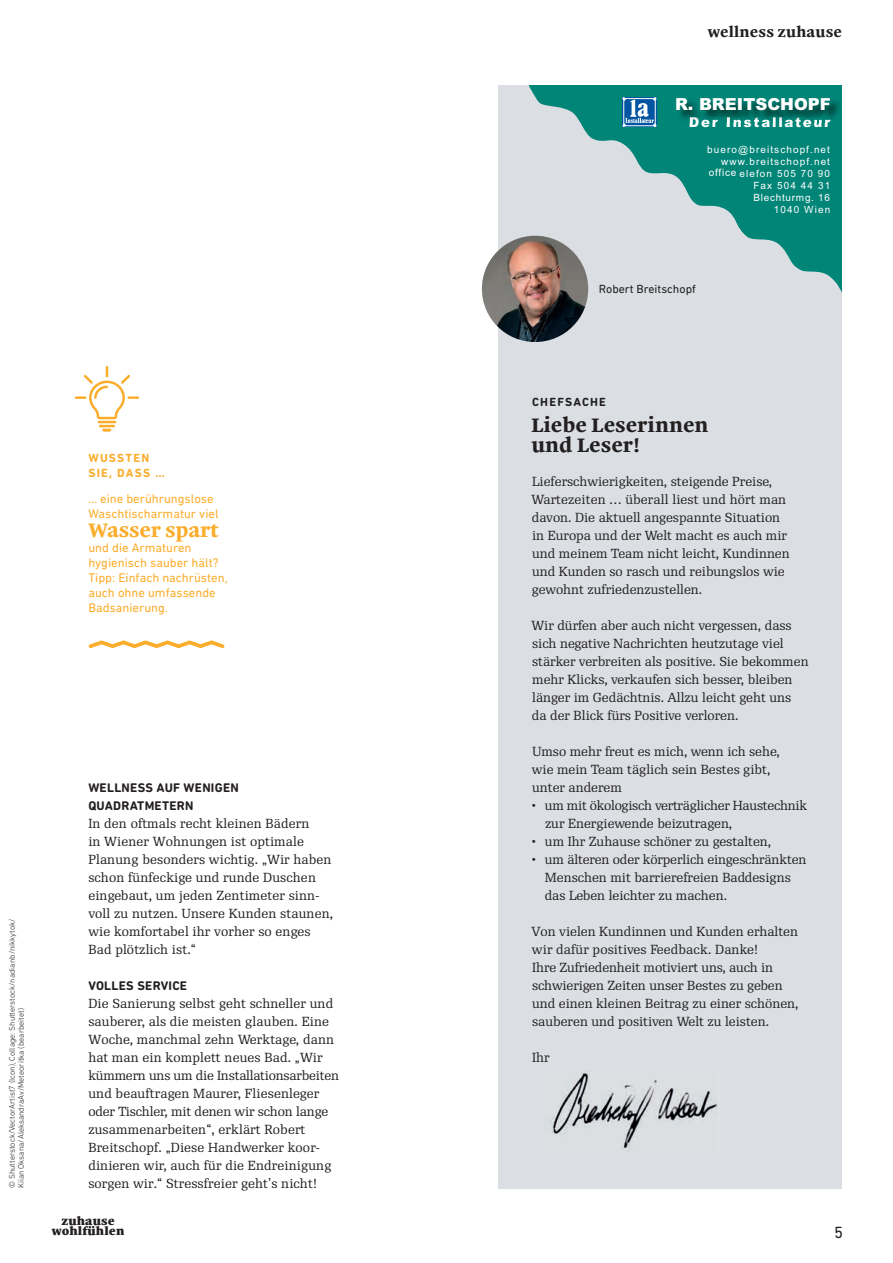
<style>
.page{position:relative;width:893px;height:1263px;background:#fff}
.page>*{position:absolute;margin:0;border:0;box-sizing:border-box;transform-origin:0 0}
.t1{font:700 19.5px/19.5px "Malabar LTW02";color:#231f20}
.t2{font:700 19.5px "Malabar LTW02";letter-spacing:-.01em;color:#fbad2c}
.t3{font:900 16.65px "Arial";color:#fff}
.t4{font:16.5px "DIN Next Rounded LT Pro";color:#231f20}
.t5{font:700 14.25px "Malabar LTW02";letter-spacing:.01em;color:#231f20}
.t6{font:900 13.35px "Arial";letter-spacing:.14em;color:#fff}
.t7{font:12.75px/18px "Re Public";color:#231f20}
.t8{font:12.75px/15px "DIN Next Rounded LT Pro";color:#fbad2c}
.t9{font:12.75px/18px "Re Public";letter-spacing:-.02em;color:#231f20}
.t10{font:700 12.75px/18px "DIN Next Rounded LT Pro";letter-spacing:.02em;color:#231f20}
.t11{font:12px "DIN Next Rounded LT Pro";color:#231f20}
.t12{font:700 12px/15px "DIN Next Rounded LT Pro";letter-spacing:.1em;color:#fbad2c}
.t13{font:700 12px "DIN Next Rounded LT Pro";letter-spacing:.1em;color:#231f20}
.t14{font:800 11.1px/10.2px "Malabar LTW02";letter-spacing:.01em;color:#231f20;text-align:center}
.t15{font:10.05px "Arial";letter-spacing:.08em;color:#fff}
.t16{font:9.9px/12px "Arial";letter-spacing:.11em;color:#fff;text-align:right}
.t17{font:300 8.25px/9px "DIN Next Rounded LT Pro";color:#231f20}
</style>
<div class="page">
<div style="left:499px;top:85px;width:343px;height:1103px;background:#dbdfe3"></div>
<img style="left:482px;top:236px;width:106px;height:106px;border-radius:53px">
<img style="left:550px;top:1070px;width:168px;height:82px">
<svg style="left:529px;top:85px;width:313px;height:213px"></svg>
<svg style="left:622px;top:97px;width:34px;height:30px"></svg>
<svg style="left:623px;top:98px;width:33px;height:29px"></svg>
<img style="left:675px;top:97px;width:167px;height:26px">
<img style="left:690px;top:117px;width:141px;height:6px">
<div style="left:707px;top:167px;width:31px;height:11px;background:#008577"></div>
<svg style="left:75px;top:366px;width:64px;height:66px"></svg>
<svg style="left:88px;top:640px;width:137px;height:8px"></svg>
<p class="t12" style="left:88px;top:450px;width:78px">WUSSTEN<br>SIE, DASS …</p>
<p class="t8" style="left:88px;top:491px;width:132px">… eine berührungslose<br>Waschtischarmatur viel</p>
<h1 class="t2" style="left:88px;top:516px;width:132px">Wasser spart</h1>
<p class="t8" style="left:88px;top:540px;width:141px">und die Armaturen hygienisch sauber hält?<br>Tipp: Einfach nachrüsten, auch ohne umfassende<br>Badsanierung.</p>
<p class="t17" style="left:7px;top:1188px;width:271px;rotate:-90deg">© Shutterstock/VectorArtist7 (Icon), Collage: Shutterstock/nadianb/nikkytok/<br>Kiian Oksana/AleksandraAv/Meteoritka (bearbeitet)</p>
<p class="t10" style="left:88px;top:779px;width:152px">WELLNESS AUF WENIGEN<br>QUADRATMETERN</p>
<p class="t7" style="left:88px;top:814px;width:246px">In den oftmals recht kleinen Bädern<br>in Wiener Wohnungen ist optimale Planung besonders wichtig. „Wir haben schon fünfeckige und runde Duschen eingebaut, um jeden Zenti meter sinn&shy;voll zu nutzen. Unsere Kunden staunen, wie kom fortabel ihr vorher so enges Bad plötzlich ist.“</p>
<p class="t10" style="left:88px;top:977px;width:100px">VOLLES SERVICE</p>
<p class="t7" style="left:88px;top:995px;width:252px">Die Sanierung selbst geht schneller und sauberer, als die meisten glauben. Eine Woche, manchmal zehn Werktage, dann hat man ein komplett neues Bad. „Wir kümmern uns um die Installationsarbeiten und beauftragen Maurer, Fliesenleger oder Tischler, mit denen wir schon lange zusammenarbeiten“, erklärt Robert Breitschopf. „Diese Handwerker koor&shy;dinieren wir, auch für die Endreinigung sorgen wir.“ Stressfreier geht’s nicht!</p>
<p class="t14" style="left:52px;top:1215px;width:74px">zuhause wohlfühlen</p>
<p class="t5" style="left:708px;top:21px;width:136px">wellness zuhause</p>
<h2 class="t3" style="left:675px;top:91px;width:157px">R. BREITSCHOPF</h2>
<p class="t6" style="left:689px;top:112px;width:143px">Der Installateur</p>
<p class="t16" style="left:707px;top:144px;width:124px">buero@breitschopf.net www.breitschopf.net<br>Telefon 505 70 90<br>Fax 504 44 31<br>Blechturmg. 16<br>1040 Wien</p>
<p class="t15" style="left:709px;top:166px;width:29px">office</p>
<p class="t11" style="left:599px;top:282px;width:99px">Robert Breitschopf</p>
<p class="t13" style="left:532px;top:395px;width:75px">CHEFSACHE</p>
<h1 class="t1" style="left:531px;top:415px;width:179px">Liebe Leserinnen und Leser!</h1>
<p class="t7" style="left:532px;top:472px;width:260px">Lieferschwierigkeiten, steigende Preise, Warte zeiten … überall liest und hört man davon. Die aktuell angespannte Situation in Europa und der Welt macht es auch mir und meinem Team nicht leicht, Kundinnen und Kunden so rasch und reibungslos wie gewohnt zufriedenzustellen.</p>
<p class="t7" style="left:532px;top:616px;width:279px">Wir dürfen aber auch nicht vergessen, dass sich negative Nachrichten heutzutage viel stärker verbreiten als positive. Sie bekommen mehr Klicks, verkaufen sich besser, bleiben länger im Gedächtnis. Allzu leicht geht uns<br>da der Blick fürs Positive verloren.</p>
<p class="t7" style="left:532px;top:743px;width:249px">Umso mehr freut es mich, wenn ich sehe, wie mein Team täglich sein Bestes gibt, unter anderem</p>
<p class="t9" style="left:545px;top:797px;width:263px;text-indent:-13px">• um mit ökologisch verträglicher Haustechnik zur Energiewende beizutragen ,</p>
<p class="t7" style="left:532px;top:833px;width:241px">• um Ihr Zuhause schöner zu gestalten ,</p>
<p class="t7" style="left:545px;top:851px;width:263px;text-indent:-13px">• um älteren oder körperlich eingeschränkten<br>Menschen mit barrierefreien Bad designs das Leben leichter zu machen .</p>
<p class="t7" style="left:531px;top:923px;width:269px">Von vielen Kundinnen und Kunden erhalten wir dafür positives Feedback. Danke!<br>Ihre Zufriedenheit motiviert uns, auch in schwierigen Zeiten unser Bestes zu geben und einen kleinen Beitrag zu einer schönen, sauberen und positiven Welt zu leisten.</p>
<p class="t7" style="left:532px;top:1049px;width:19px">Ihr</p>
<p class="t4" style="left:834px;top:1223px;width:10px">5</p>
</div>
